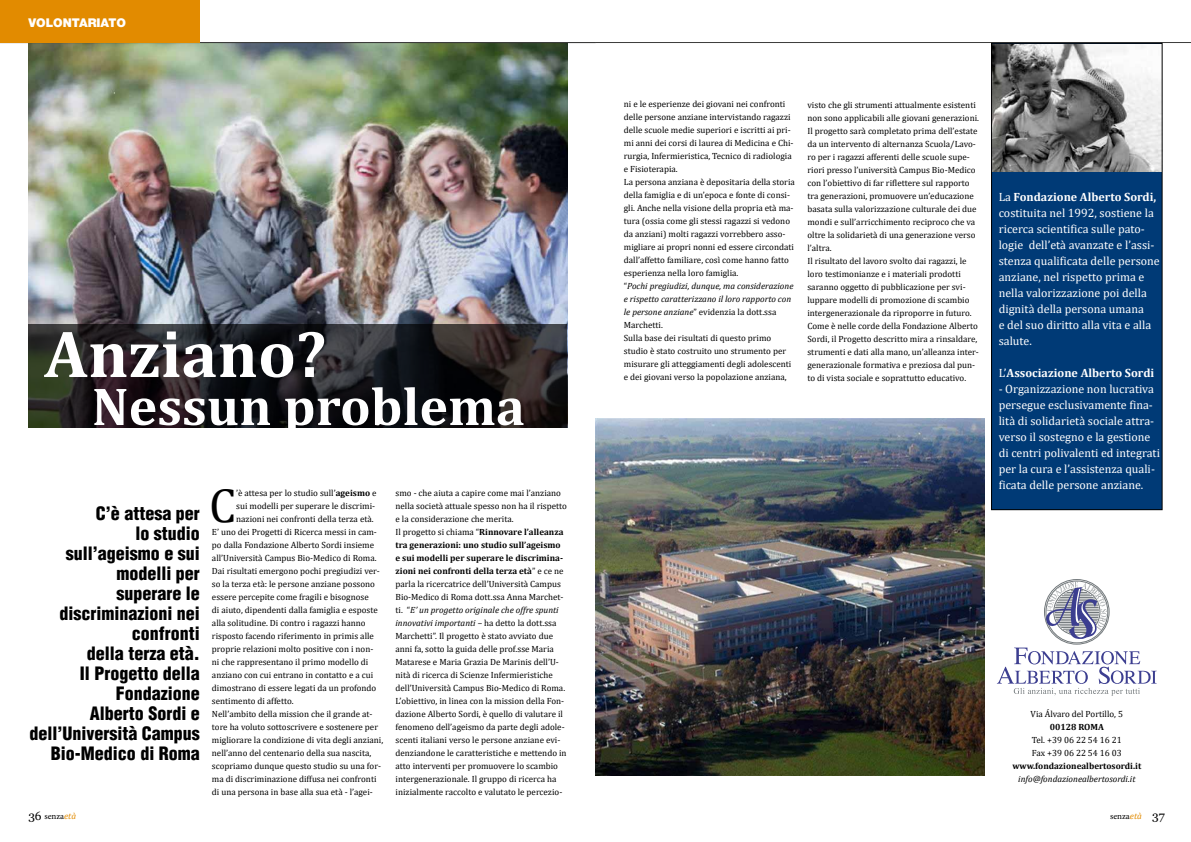
<style>
.page{position:relative;width:1191px;height:842px;background:#fff}
.page>*{position:absolute;margin:0;border:0;box-sizing:border-box;transform-origin:0 0}
.t1{font:700 67px "Cambria";color:#fff}
.t2{font:700 54px "Cambria";color:#fff}
.t3{font:48px "Cambria";color:#000}
.t4{font:900 condensed 18px/20px "Helvetica";color:#000;text-align:right}
.t5{font:12px/16px "Cambria";color:#fff}
.t6{font:700 12px "Cambria";color:#fff}
.t7{font:900 12px "Helvetica 95";color:#fff}
.t8{font:9px/13px "Cambria";color:#000}
.t9{font:700 9px "Cambria";color:#000}
.t10{font:italic 9px "Cambria";color:#000}
.t11{font:9px "Minion Pro";color:#000}
.s1{font-weight:700}
.s2{font-style:italic}
.s3{font-weight:400}
.s4{font-family:"Georgia";font-size:12px}
.s5{font-family:"Cambria";font-style:italic;color:#e28b00}
</style>
<div class="page">
<hr style="left:595px;top:42px;width:596px;height:1px;background:#3c3c3b">
<img style="left:28px;top:43px;width:539px;height:282px">
<hr style="left:0;top:42px;width:595px;height:1px;background:#3c3c3b">
<div style="left:0;top:0;width:200px;height:43px;background:#e28b00"></div>
<div style="left:1044px;top:579px;width:65px;height:65px;border:1px solid #71777a;border-radius:50%"></div>
<svg style="left:1045px;top:582px;width:61px;height:58px"></svg>
<svg style="left:997px;top:648px;width:159px;height:48px"></svg>
<div style="left:991px;top:43px;width:171px;height:467px;background:#003a76"></div>
<img style="left:993px;top:45px;width:167px;height:127px">
<div style="left:991px;top:43px;width:171px;height:467px;border:1px solid #000"></div>
<img style="left:595px;top:418px;width:389px;height:357px">
<svg style="left:28px;top:325px;width:539px;height:103px;background:#1e1c1e"></svg>
<h3 class="t7" style="left:28px;top:16px;width:99px">VOLONTARIATO</h3>
<h1 class="t1" style="left:44px;top:307px;width:284px">Anziano?</h1>
<h2 class="t2" style="left:92px;top:368px;width:434px">Nessun problema</h2>
<h3 class="t4" style="left:29px;top:503px;width:172px">C’è attesa per<br>lo studio<br>sull’ageismo e sui modelli per<br>superare le discriminazioni nei confronti<br>della terza età.<br>Il Progetto della<br>Fondazione<br>Alberto Sordi e dell’Università Campus<br>Bio-Medico di Roma</h3>
<h3 class="t3" style="left:209px;top:477px;width:29px">C</h3>
<p class="t8" style="left:236px;top:486px;width:142px">’è attesa per lo studio sull’<span class="s1">ageismo</span> e</p>
<p class="t8" style="left:236px;top:499px;width:140px">sui modelli per superare le discrimi-</p>
<p class="t8" style="left:236px;top:512px;width:139px">nazioni nei confronti della terza età.</p>
<p class="t8" style="left:212px;top:525px;width:166px">E’ uno dei Progetti di Ricerca messi in cam-</p>
<p class="t8" style="left:212px;top:538px;width:164px">po dalla Fondazione Alberto Sordi insieme</p>
<p class="t8" style="left:212px;top:551px;width:166px">all’Università Campus Bio-Medico di Roma.</p>
<p class="t8" style="left:212px;top:564px;width:169px">Dai risultati emergono pochi pregiudizi ver-</p>
<p class="t8" style="left:212px;top:577px;width:165px">so la terza età: le persone anziane possono</p>
<p class="t8" style="left:212px;top:590px;width:158px">essere percepite come fragili e bisognose</p>
<p class="t8" style="left:212px;top:603px;width:167px">di aiuto, dipendenti dalla famiglia e esposte</p>
<p class="t8" style="left:212px;top:616px;width:155px">alla solitudine. Di contro i ragazzi hanno</p>
<p class="t8" style="left:212px;top:629px;width:163px">risposto facendo riferimento in primis alle</p>
<p class="t8" style="left:212px;top:642px;width:163px">proprie relazioni molto positive con i non-</p>
<p class="t8" style="left:212px;top:655px;width:158px">ni che rappresentano il primo modello di</p>
<p class="t8" style="left:212px;top:668px;width:163px">anziano con cui entrano in contatto e a cui</p>
<p class="t8" style="left:212px;top:681px;width:166px">dimostrano di essere legati da un profondo</p>
<p class="t8" style="left:212px;top:694px;width:83px">sentimento di affetto.</p>
<p class="t8" style="left:212px;top:707px;width:162px">Nell’ambito della mission che il grande at-</p>
<p class="t8" style="left:212px;top:720px;width:168px">tore ha voluto sottoscrivere e sostenere per</p>
<p class="t8" style="left:212px;top:733px;width:173px">migliorare la condizione di vita degli anziani,</p>
<p class="t8" style="left:212px;top:746px;width:161px">nell’anno del centenario della sua nascita,</p>
<p class="t8" style="left:212px;top:759px;width:171px">scopriamo dunque questo studio su una for-</p>
<p class="t8" style="left:212px;top:772px;width:166px">ma di discriminazione diffusa nei confronti</p>
<p class="t8" style="left:212px;top:785px;width:162px">di una persona in base alla sua età - l’agei-</p>
<p class="t8" style="left:395px;top:486px;width:173px">smo - che aiuta a capire come mai l’anziano nella società attuale spesso non ha il rispetto e la considerazione che merita.<br>Il progetto si chiama “<span class="s1">Rinnovare l’alleanza tra generazioni: uno studio sull’ageismo e sui modelli per superare le discrimina&shy;zioni nei confronti della terza età</span>” e ce ne parla la ricercatrice dell’Università Campus Bio-Medico di Roma dott.ssa Anna Marchet&shy;ti. “<span class="s2">E’ un progetto originale che offre spunti innovativi importanti</span> – ha detto la dott.ssa Marchetti”. Il progetto è stato avviato due anni fa, sotto la guida delle prof.sse Maria Matarese e Maria Grazia De Marinis dell’U&shy;nità di ricerca di Scienze Infermieristiche dell’Università Campus Bio-Medico di Roma.<br>L’obiettivo, in linea con la mission della Fon&shy;dazione Alberto Sordi, è quello di valutare il fenomeno dell’ageismo da parte degli adole&shy;scenti italiani verso le persone anziane evi&shy;denziandone le caratteristiche e mettendo in atto interventi per promuovere lo scambio intergenerazionale. Il gruppo di ricerca ha inizialmente raccolto e valutato le percezio-</p>
<p class="t8" style="left:624px;top:98px;width:172px">ni e le esperienze dei giovani nei confronti delle persone anziane intervistando ragazzi delle scuole medie superiori e iscritti ai pri&shy;mi anni dei corsi di laurea di Medicina e Chi&shy;rurgia, Infermieristica, Tecnico di radiologia e Fisioterapia.<br>La persona anziana è depositaria della storia della famiglia e di un’epoca e fonte di consi&shy;gli. Anche nella visione della propria età ma&shy;tura (ossia come gli stessi ragazzi si vedono da anziani) molti ragazzi vorrebbero asso&shy;migliare ai propri nonni ed essere circondati dall’affetto familiare, così come hanno fatto esperienza nella loro famiglia.<br>“<span class="s2">Pochi pregiudizi, dunque, ma considerazione e rispetto caratterizzano il loro rapporto con le persone anziane</span>” evidenzia la dott.ssa Marchetti.<br>Sulla base dei risultati di questo primo studio è stato costruito uno strumento per misurare gli atteggiamenti degli adolescenti e dei giovani verso la popolazione anziana,</p>
<p class="t8" style="left:807px;top:98px;width:173px">visto che gli strumenti attualmente esistenti non sono applicabili alle giovani generazioni.<br>Il progetto sarà completato prima dell’estate da un intervento di alternanza Scuola/Lavo&shy;ro per i ragazzi afferenti delle scuole supe&shy;riori presso l’università Campus Bio-Medico con l’obiettivo di far riflettere sul rapporto tra generazioni, promuovere un’educazione basata sulla valorizzazione culturale dei due mondi e sull’arricchimento reciproco che va oltre la solidarietà di una generazione verso l’altra.<br>Il risultato del lavoro svolto dai ragazzi, le loro testimonianze e i materiali prodotti saranno oggetto di pubblicazione per svi&shy;luppare modelli di promozione di scambio intergenerazionale da riproporre in futuro.<br>Come è nelle corde della Fondazione Alberto Sordi, il Progetto descritto mira a rinsaldare, strumenti e dati alla mano, un’alleanza inter&shy;generazionale formativa e preziosa dal pun&shy;to di vista sociale e soprattutto educativo.</p>
<p class="t5" style="left:998px;top:189px;width:163px">La <span class="s1">Fondazione Alberto Sordi, </span>costituita nel 1992, sostiene la ricerca scientifica sulle pato&shy;logie dell’età avanzate e l’assi&shy;stenza qualificata delle persone anziane, nel rispetto prima e nella valorizzazione poi della dignità della persona umana<br>e del suo diritto alla vita e alla salute.</p>
<h3 class="t6" style="left:998px;top:364px;width:157px"><span class="s3">L’</span>Associazione Alberto Sordi</h3>
<h3 class="t5" style="left:998px;top:381px;width:163px">- Organizzazione non lucrativa persegue esclusivamente fina&shy;lità di solidarietà sociale attra&shy;verso il sostegno e la gestione di centri polivalenti ed integrati per la cura e l’assistenza quali&shy;ficata delle persone anziane.</h3>
<p class="t8" style="left:1030px;top:708px;width:94px">Via Álvaro del Portillo, 5</p>
<p class="t9" style="left:1049px;top:721px;width:56px">00128 ROMA</p>
<p class="t8" style="left:1031px;top:734px;width:91px">Tel. +39 06 22 54 16 21<br>Fax +39 06 22 54 16 03</p>
<p class="t9" style="left:1012px;top:760px;width:130px">www.fondazionealbertosordi.it</p>
<p class="t10" style="left:1018px;top:773px;width:119px">info@fondazionealbertosordi.it</p>
<p class="t11" style="left:28px;top:810px;width:49px"><span class="s4">36</span> senza<span class="s5">età</span></p>
<p class="t11" style="left:1110px;top:810px;width:56px">senza<span class="s5">età</span> <span class="s4">37</span></p>
</div>
